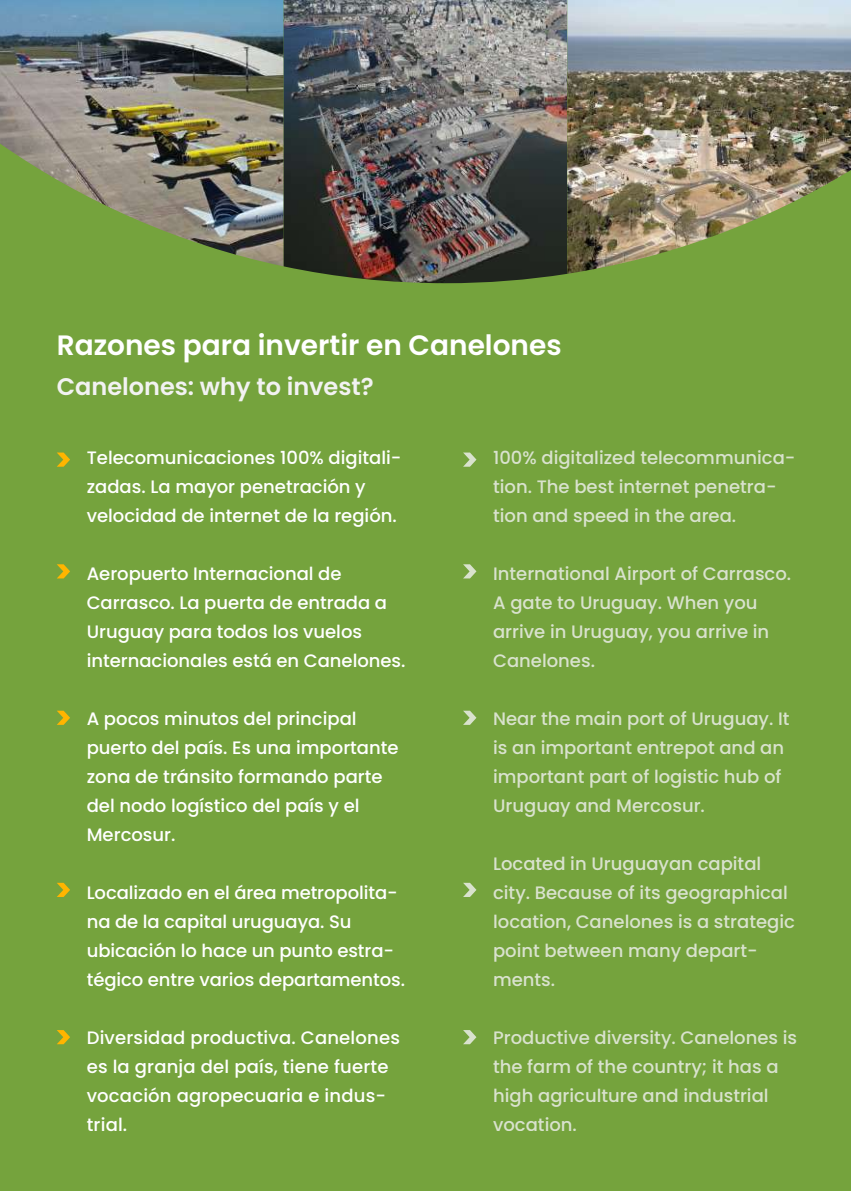
<style>
.page{position:relative;width:851px;height:1191px;background:#fff}
.page>*{position:absolute;margin:0;border:0;box-sizing:border-box;transform-origin:0 0}
.t1{font:600 28px "Poppins";color:#fff}
.t2{font:600 24px "Poppins";color:#f2f2f2}
.t3{font:500 18px/29px "Poppins";color:#fff}
.t4{font:500 18px/29px "Poppins";color:#f2f2f2}
</style>
<div class="page">
<div style="left:0;top:0;width:850px;height:1191px;background:#75a33d"></div>
<svg style="left:57px;top:452px;width:13px;height:15px"></svg>
<svg style="left:57px;top:564px;width:13px;height:14px"></svg>
<svg style="left:57px;top:710px;width:13px;height:15px"></svg>
<svg style="left:57px;top:882px;width:13px;height:15px"></svg>
<svg style="left:57px;top:1030px;width:13px;height:14px"></svg>
<img style="left:0;top:0;width:283px;height:266px">
<img style="left:283px;top:0;width:284px;height:283px">
<img style="left:567px;top:0;width:283px;height:274px">
<svg style="left:463px;top:452px;width:13px;height:15px"></svg>
<svg style="left:463px;top:564px;width:13px;height:14px"></svg>
<svg style="left:463px;top:710px;width:13px;height:15px"></svg>
<svg style="left:463px;top:882px;width:13px;height:15px"></svg>
<svg style="left:463px;top:1030px;width:13px;height:14px"></svg>
<h1 class="t1" style="left:57px;top:328px;width:506px">Razones para invertir en Canelones</h1>
<h2 class="t2" style="left:57px;top:372px;width:318px">Canelones: why to invest?</h2>
<p class="t3" style="left:87px;top:443px;width:316px">Telecomunicaciones 100% digitali&shy;zadas. La mayor penetración y velocidad de internet de la región.</p>
<p class="t3" style="left:87px;top:559px;width:320px">Aeropuerto Internacional de<br>Carrasco. La puerta de entrada a<br>Uruguay para todos los vuelos internacionales está en Canelones.</p>
<p class="t3" style="left:87px;top:704px;width:313px">A pocos minutos del principal puerto del país. Es una importante zona de tránsito formando parte del nodo logístico del país y el<br>Mercosur.</p>
<p class="t3" style="left:87px;top:878px;width:320px">Localizado en el área metropolita&shy;na de la capital uruguaya. Su ubicación lo hace un punto estra&shy;tégico entre varios departamentos.</p>
<p class="t3" style="left:87px;top:1023px;width:315px">Diversidad productiva. Canelones es la granja del país, tiene fuerte vocación agropecuaria e indus&shy;trial.</p>
<p class="t4" style="left:493px;top:443px;width:304px">100% digitalized telecommunica&shy;tion. The best internet penetra&shy;tion and speed in the area.</p>
<p class="t4" style="left:493px;top:559px;width:299px">International Airport of Carrasco.<br>A gate to Uruguay. When you arrive in Uruguay, you arrive in<br>Canelones.</p>
<p class="t4" style="left:493px;top:704px;width:298px">Near the main port of Uruguay. It is an important entrepot and an important part of logistic hub of<br>Uruguay and Mercosur.</p>
<p class="t4" style="left:493px;top:849px;width:303px">Located in Uruguayan capital city. Because of its geographical location, Canelones is a strategic point between many depart&shy;ments.</p>
<p class="t4" style="left:493px;top:1023px;width:305px">Productive diversity. Canelones is the farm of the country; it has a high agriculture and industrial vocation.</p>
</div>
